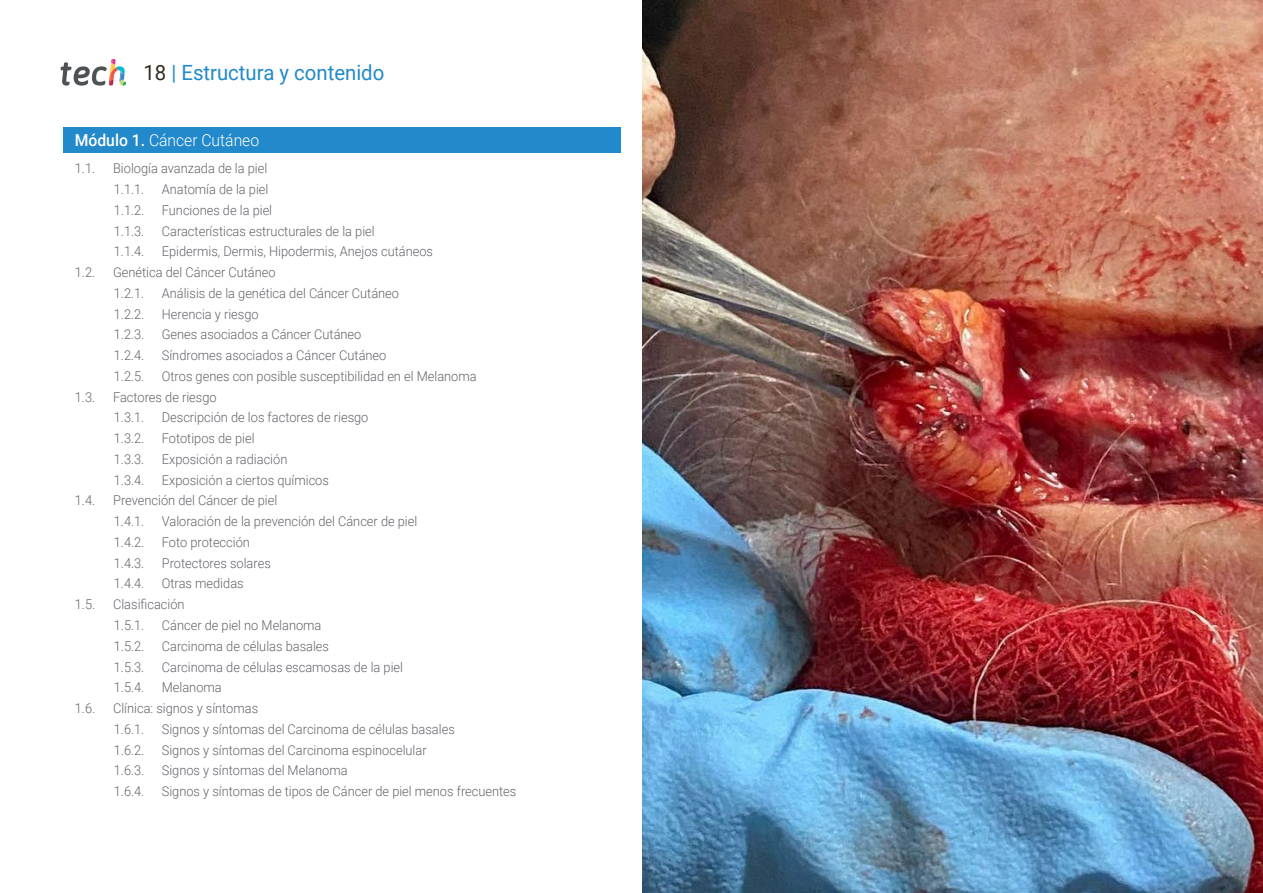
<style>
.page{position:relative;width:1263px;height:893px;background:#fff}
.page>*{position:absolute;margin:0;border:0;box-sizing:border-box;transform-origin:0 0}
.t1{font:21px "Roboto";color:#2289ca}
.t2{font:300 16.5px "Roboto";color:#fff;scale:.95 1}
.t3{font:300 13.5px/20.7px "Roboto";color:#61646a;scale:.95 1}
.s1{color:#312e20}
.s2{font-weight:500}
</style>
<div class="page">
<div style="left:64px;top:128px;width:557px;height:25px;background:#2289ca"></div>
<img style="left:642px;top:0;width:621px;height:893px">
<svg style="left:61px;top:59px;width:65px;height:27px"></svg>
<h1 class="t1" style="left:144px;top:57px;width:242px"><span class="s1">18</span> | Estructura y contenido</h1>
<p class="t2" style="left:75px;top:129px;width:196px"><span class="s2">Módulo 1.</span> Cáncer Cutáneo</p>
<p class="t3" style="left:75px;top:158px;width:23px">1.1.</p>
<p class="t3" style="left:113px;top:158px;width:164px">Biología avanzada de la piel<br>1.1.1.</p>
<p class="t3" style="left:162px;top:179px;width:114px">Anatomía de la piel</p>
<p class="t3" style="left:114px;top:199px;width:34px">1.1.2.</p>
<p class="t3" style="left:162px;top:199px;width:118px">Funciones de la piel</p>
<p class="t3" style="left:114px;top:220px;width:34px">1.1.3.</p>
<p class="t3" style="left:162px;top:220px;width:226px">Características estructurales de la piel</p>
<p class="t3" style="left:114px;top:241px;width:34px">1.1.4.</p>
<p class="t3" style="left:162px;top:241px;width:287px">Epidermis, Dermis, Hipodermis, Anejos cutáneos</p>
<p class="t3" style="left:75px;top:262px;width:23px">1.2.</p>
<p class="t3" style="left:113px;top:262px;width:173px">Genética del Cáncer Cutáneo<br>1.2.1.</p>
<p class="t3" style="left:162px;top:282px;width:251px">Análisis de la genética del Cáncer Cutáneo</p>
<p class="t3" style="left:114px;top:303px;width:34px">1.2.2.</p>
<p class="t3" style="left:162px;top:303px;width:103px">Herencia y riesgo</p>
<p class="t3" style="left:114px;top:324px;width:34px">1.2.3.</p>
<p class="t3" style="left:162px;top:324px;width:212px">Genes asociados a Cáncer Cutáneo</p>
<p class="t3" style="left:114px;top:345px;width:34px">1.2.4.</p>
<p class="t3" style="left:162px;top:345px;width:238px">Síndromes asociados a Cáncer Cutáneo</p>
<p class="t3" style="left:114px;top:365px;width:34px">1.2.5.</p>
<p class="t3" style="left:162px;top:365px;width:333px">Otros genes con posible susceptibilidad en el Melanoma</p>
<p class="t3" style="left:75px;top:386px;width:23px">1.3.</p>
<p class="t3" style="left:113px;top:386px;width:111px">Factores de riesgo<br>1.3.1.</p>
<p class="t3" style="left:162px;top:407px;width:219px">Descripción de los factores de riesgo</p>
<p class="t3" style="left:114px;top:428px;width:34px">1.3.2.</p>
<p class="t3" style="left:162px;top:428px;width:99px">Fototipos de piel</p>
<p class="t3" style="left:114px;top:448px;width:34px">1.3.3.</p>
<p class="t3" style="left:162px;top:448px;width:134px">Exposición a radiación</p>
<p class="t3" style="left:114px;top:469px;width:34px">1.3.4.</p>
<p class="t3" style="left:162px;top:469px;width:177px">Exposición a ciertos químicos</p>
<p class="t3" style="left:75px;top:490px;width:23px">1.4.</p>
<p class="t3" style="left:113px;top:490px;width:174px">Prevención del Cáncer de piel<br>1.4.1.</p>
<p class="t3" style="left:162px;top:511px;width:270px">Valoración de la prevención del Cáncer de piel</p>
<p class="t3" style="left:114px;top:531px;width:34px">1.4.2.</p>
<p class="t3" style="left:162px;top:531px;width:94px">Foto protección</p>
<p class="t3" style="left:114px;top:552px;width:34px">1.4.3.</p>
<p class="t3" style="left:162px;top:552px;width:116px">Protectores solares</p>
<p class="t3" style="left:114px;top:573px;width:34px">1.4.4.</p>
<p class="t3" style="left:162px;top:573px;width:88px">Otras medidas</p>
<p class="t3" style="left:75px;top:594px;width:23px">1.5.</p>
<p class="t3" style="left:113px;top:594px;width:77px">Clasificación<br>1.5.1.</p>
<p class="t3" style="left:162px;top:614px;width:170px">Cáncer de piel no Melanoma</p>
<p class="t3" style="left:114px;top:635px;width:34px">1.5.2.</p>
<p class="t3" style="left:162px;top:635px;width:177px">Carcinoma de células basales</p>
<p class="t3" style="left:114px;top:656px;width:34px">1.5.3.</p>
<p class="t3" style="left:162px;top:656px;width:255px">Carcinoma de células escamosas de la piel</p>
<p class="t3" style="left:114px;top:677px;width:34px">1.5.4.</p>
<p class="t3" style="left:162px;top:677px;width:65px">Melanoma</p>
<p class="t3" style="left:75px;top:697px;width:23px">1.6.</p>
<p class="t3" style="left:113px;top:697px;width:154px">Clínica: signos y síntomas<br>1.6.1.</p>
<p class="t3" style="left:162px;top:718px;width:310px">Signos y síntomas del Carcinoma de células basales</p>
<p class="t3" style="left:114px;top:739px;width:34px">1.6.2.</p>
<p class="t3" style="left:162px;top:739px;width:280px">Signos y síntomas del Carcinoma espinocelular</p>
<p class="t3" style="left:114px;top:760px;width:34px">1.6.3.</p>
<p class="t3" style="left:162px;top:760px;width:197px">Signos y síntomas del Melanoma</p>
<p class="t3" style="left:114px;top:780px;width:34px">1.6.4.</p>
<p class="t3" style="left:162px;top:780px;width:375px">Signos y síntomas de tipos de Cáncer de piel menos frecuentes</p>
</div>
